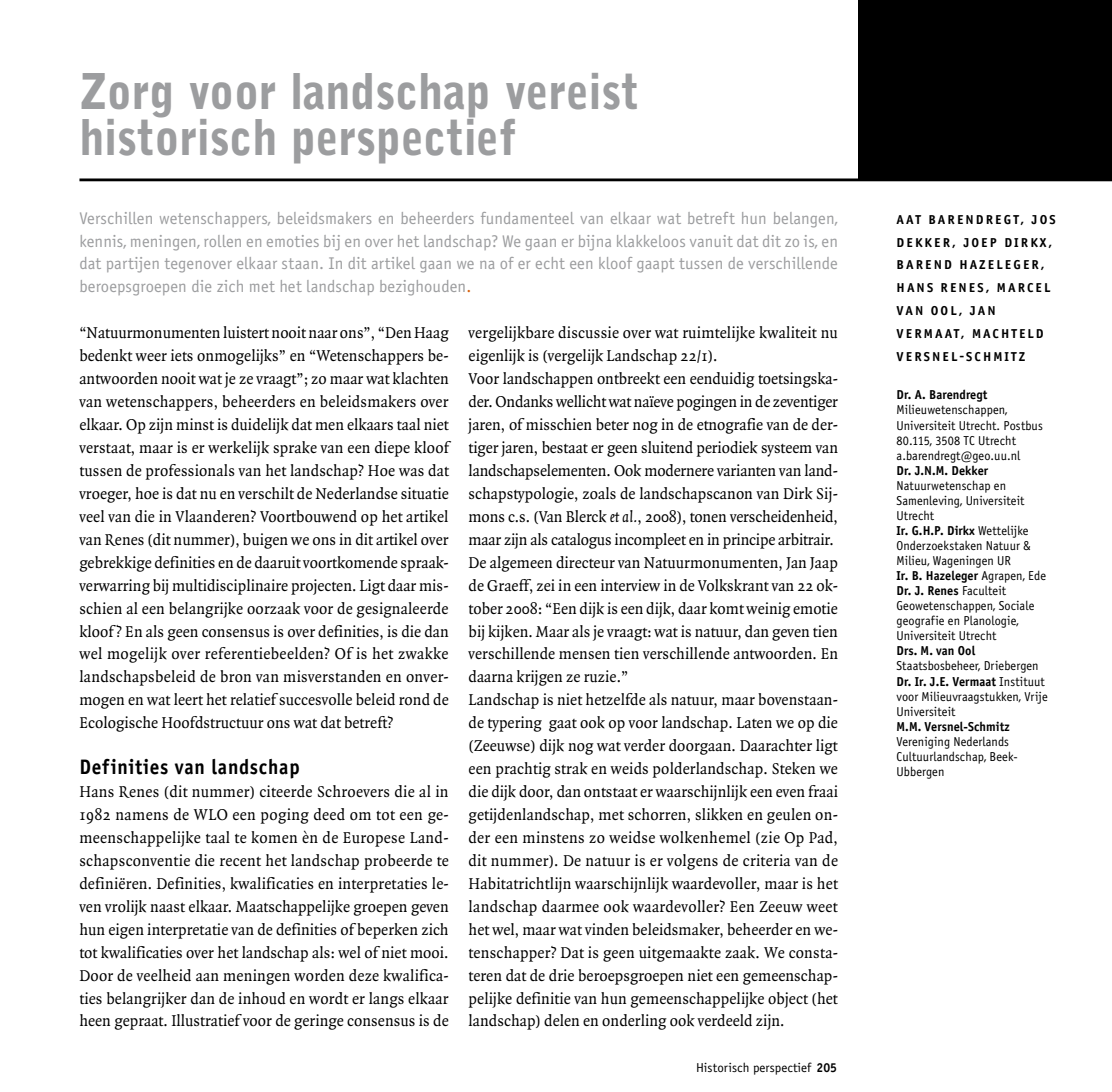
<style>
.page{position:relative;width:1112px;height:1092px;background:#fff}
.page>*{position:absolute;margin:0;border:0;box-sizing:border-box;transform-origin:0 0}
.t1{font:900 49px/45.9px "Bell Gothic";color:#9c9d9f;scale:.92 1}
.t2{font:21px "Officina Sans Bold ITC";letter-spacing:.04em;color:#000;scale:.92 1}
.t3{font:16.97px/22.9px "Officina Sans ITC";letter-spacing:.005em;color:#9c9d9f;text-align:justify}
.t4{font:16.8px/22.9px "Quadraat OT";letter-spacing:.005em;color:#000;text-align:justify;scale:.95 1}
.t5{font:12.95px/15px "Officina Sans ITC";letter-spacing:.005em;color:#000;scale:.95 1}
.t6{font:12.95px/15px "Officina Sans Bold ITC";letter-spacing:.005em;color:#000;scale:.95 1}
.t7{font:12.95px/22.9px "Officina Sans Bold ITC";letter-spacing:.16em;color:#000}
.t8{font:12.95px "Officina Sans ITC";letter-spacing:.005em;color:#000}
.t9{font:12.95px "Officina Sans Bold ITC";letter-spacing:.16em;color:#000;scale:.95 1}
.s1{color:#d9620c}
.s2{font-style:italic}
.s3{font-family:"Officina Sans Bold ITC"}
.s4{font-family:"Officina Sans ITC"}
</style>
<div class="page">
<hr style="left:79px;top:178px;width:1032px;height:3px;background:#000">
<div style="left:857px;top:0;width:254px;height:179px;background:#000"></div>
<h1 class="t1" style="left:79px;top:69px;width:609px">Zorg voor landschap vereist historisch perspectief</h1>
<p class="t3" style="left:79px;top:206px;width:760px">Verschillen wetenschappers, beleidsmakers en beheerders fundamenteel van elkaar wat betreft hun belangen, kennis, meningen, rollen en emoties bij en over het landschap? We gaan er bijna klakkeloos vanuit dat dit zo is, en dat partijen tegenover elkaar staan. In dit artikel gaan we na of er echt een kloof gaapt tussen de verschillende beroepsgroepen die zich met het landschap bezighouden<span class="s1">.</span></p>
<p class="t4" style="left:79px;top:322px;width:390px">“Natuurmonumenten luistert nooit naar ons”, “Den Haag bedenkt weer iets onmogelijks” en “Wetenschappers be&shy;antwoorden nooit wat je ze vraagt”; zo maar wat klachten van wetenschappers, beheerders en beleidsmakers over elkaar. Op zijn minst is duidelijk dat men elkaars taal niet verstaat, maar is er werkelijk sprake van een diepe kloof tussen de professionals van het landschap? Hoe was dat vroeger, hoe is dat nu en verschilt de Nederlandse situatie veel van die in Vlaanderen? Voortbouwend op het artikel van Renes (dit nummer), buigen we ons in dit artikel over gebrekkige definities en de daaruit voortkomende spraak&shy;verwarring bij multidisciplinaire projecten. Ligt daar mis&shy;schien al een belangrijke oorzaak voor de gesignaleerde kloof ? En als geen consensus is over definities, is die dan wel mogelijk over referentiebeelden? Of is het zwakke landschapsbeleid de bron van misverstanden en onver&shy;mogen en wat leert het relatief succesvolle beleid rond de Ecologische Hoofdstructuur ons wat dat betreft?</p>
<p class="t2" style="left:79px;top:754px;width:241px">Definities van landschap</p>
<p class="t4" style="left:79px;top:780px;width:390px">Hans Renes (dit nummer) citeerde Schroevers die al in 1982 namens de WLO een poging deed om tot een ge&shy;meenschappelijke taal te komen èn de Europese Land&shy;schapsconventie die recent het landschap probeerde te definiëren. Definities, kwalificaties en interpretaties le&shy;ven vrolijk naast elkaar. Maatschappelijke groepen geven hun eigen interpretatie van de definities of beperken zich tot kwalificaties over het landschap als: wel of niet mooi.<br>Door de veelheid aan meningen worden deze kwalifica&shy;ties belangrijker dan de inhoud en wordt er langs elkaar heen gepraat. Illustratief voor de geringe consensus is de</p>
<p class="t4" style="left:468px;top:322px;width:390px;text-align:left">vergelijkbare discussie over wat ruimtelijke kwaliteit nu eigenlijk is (vergelijk Landschap 22/1).<br>Voor landschappen ontbreekt een eenduidig toetsingska&shy;der. Ondanks wellicht wat naïeve pogingen in de zeventiger jaren, of misschien beter nog in de etnografie van de der&shy;tiger jaren, bestaat er geen sluitend periodiek systeem van landschapselementen. Ook modernere varianten van land&shy;schapstypologie, zoals de landschapscanon van Dirk Sij&shy;mons c.s. (Van Blerck <span class="s2">et al.</span>, 2008), tonen verscheidenheid, maar zijn als catalogus incompleet en in principe arbitrair.<br>De algemeen directeur van Natuurmonumenten, Jan Jaap de Graeff, zei in een interview in de Volkskrant van 22 ok&shy;tober 2008: “Een dijk is een dijk, daar komt weinig emotie bij kijken. Maar als je vraagt: wat is natuur, dan geven tien verschillende mensen tien verschillende antwoorden. En daarna krijgen ze ruzie.”<br>Landschap is niet hetzelfde als natuur, maar bovenstaan&shy;de typering gaat ook op voor landschap. Laten we op die (Zeeuwse) dijk nog wat verder doorgaan. Daarachter ligt een prachtig strak en weids polderlandschap. Steken we die dijk door, dan ontstaat er waarschijnlijk een even fraai getijdenlandschap, met schorren, slikken en geulen on&shy;der een minstens zo weidse wolkenhemel (zie Op Pad, dit nummer). De natuur is er volgens de criteria van de Habitatrichtlijn waarschijnlijk waardevoller, maar is het landschap daarmee ook waardevoller? Een Zeeuw weet het wel, maar wat vinden beleidsmaker, beheerder en we&shy;tenschapper? Dat is geen uitgemaakte zaak. We consta&shy;teren dat de drie beroepsgroepen niet een gemeenschap&shy;pelijke definitie van hun gemeenschappelijke object (het landschap) delen en onderling ook verdeeld zijn.</p>
<p class="t8" style="left:695px;top:1060px;width:143px">Historisch perspectief <span class="s3">205</span></p>
<p class="t7" style="left:896px;top:208px;width:160px">AAT BARENDREGT, JOS<br>DEKKER, JOEP DIRKX,<br>BAREND HAZELEGER,<br>HANS RENES, MARCEL<br>VAN OOL, JAN<br>VERMAAT, MACHTELD<br>VERSNEL-SCHMITZ</p>
<p class="t6" style="left:896px;top:387px;width:97px">Dr. A. Barendregt</p>
<p class="t5" style="left:896px;top:402px;width:155px">Milieuwetenschappen,<br>Universiteit Utrecht. Postbus<br>80.115, 3508 TC Utrecht a.barendregt@geo.uu.nl</p>
<p class="t6" style="left:896px;top:462px;width:98px">Dr. J.N.M. Dekker</p>
<p class="t5" style="left:896px;top:478px;width:136px">Natuurwetenschap en<br>Samenleving, Universiteit<br>Utrecht</p>
<p class="t9" style="left:896px;top:522px;width:140px">Ir. G.H.P. Dirkx <span class="s4">Wettelijke</span></p>
<p class="t5" style="left:896px;top:538px;width:143px">Onderzoekstaken Natuur &amp;<br>Milieu, Wageningen UR</p>
<p class="t6" style="left:896px;top:568px;width:159px">Ir. B. Hazeleger <span class="s4">Agrapen, Ede<br></span>Dr. J. Renes <span class="s4">Faculteit</span></p>
<p class="t5" style="left:896px;top:598px;width:146px">Geowetenschappen, Sociale geografie en Planologie,<br>Universiteit Utrecht</p>
<p class="t6" style="left:896px;top:643px;width:84px">Drs. M. van Ool</p>
<p class="t5" style="left:896px;top:658px;width:151px">Staatsbosbeheer, Driebergen</p>
<p class="t6" style="left:896px;top:673px;width:158px">Dr. Ir. J.E. Vermaat <span class="s4">Instituut</span></p>
<p class="t5" style="left:896px;top:688px;width:161px">voor Milieuvraagstukken, Vrije<br>Universiteit</p>
<p class="t6" style="left:896px;top:718px;width:120px">M.M. Versnel-Schmitz</p>
<p class="t5" style="left:896px;top:734px;width:129px">Vereniging Nederlands<br>Cultuurlandschap, Beek-<br>Ubbergen</p>
</div>
